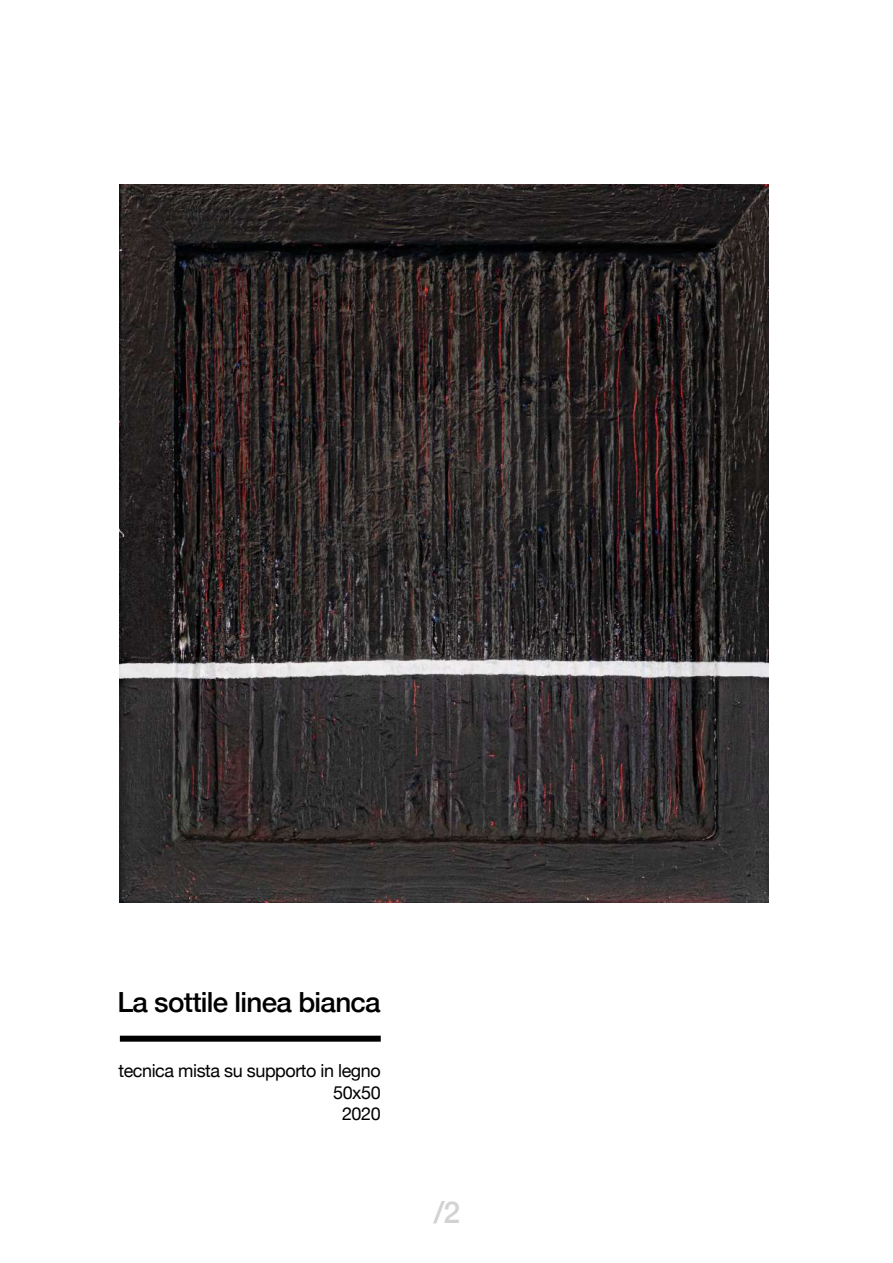
<style>
.page{position:relative;width:893px;height:1263px;background:#fff}
.page>*{position:absolute;margin:0;border:0;box-sizing:border-box;transform-origin:0 0}
.t1{font:500 30px "Helvetica Neue";color:#d2d2d2}
.t2{font:500 27.75px "Helvetica Neue";letter-spacing:-.025em;color:#000}
.t3{font:18px/21.6px "Helvetica Neue";letter-spacing:-.025em;color:#000;text-align:right}
</style>
<div class="page">
<div style="left:120px;top:1036px;width:261px;height:6px;background:#000"></div>
<img style="left:120px;top:184px;width:648px;height:719px">
<h2 class="t2" style="left:117px;top:980px;width:265px">La sottile linea bianca</h2>
<p class="t3" style="left:119px;top:1061px;width:264px">tecnica mista su supporto in legno<br>50x50<br>2020</p>
<h1 class="t1" style="left:434px;top:1188px;width:28px">/2</h1>
</div>
